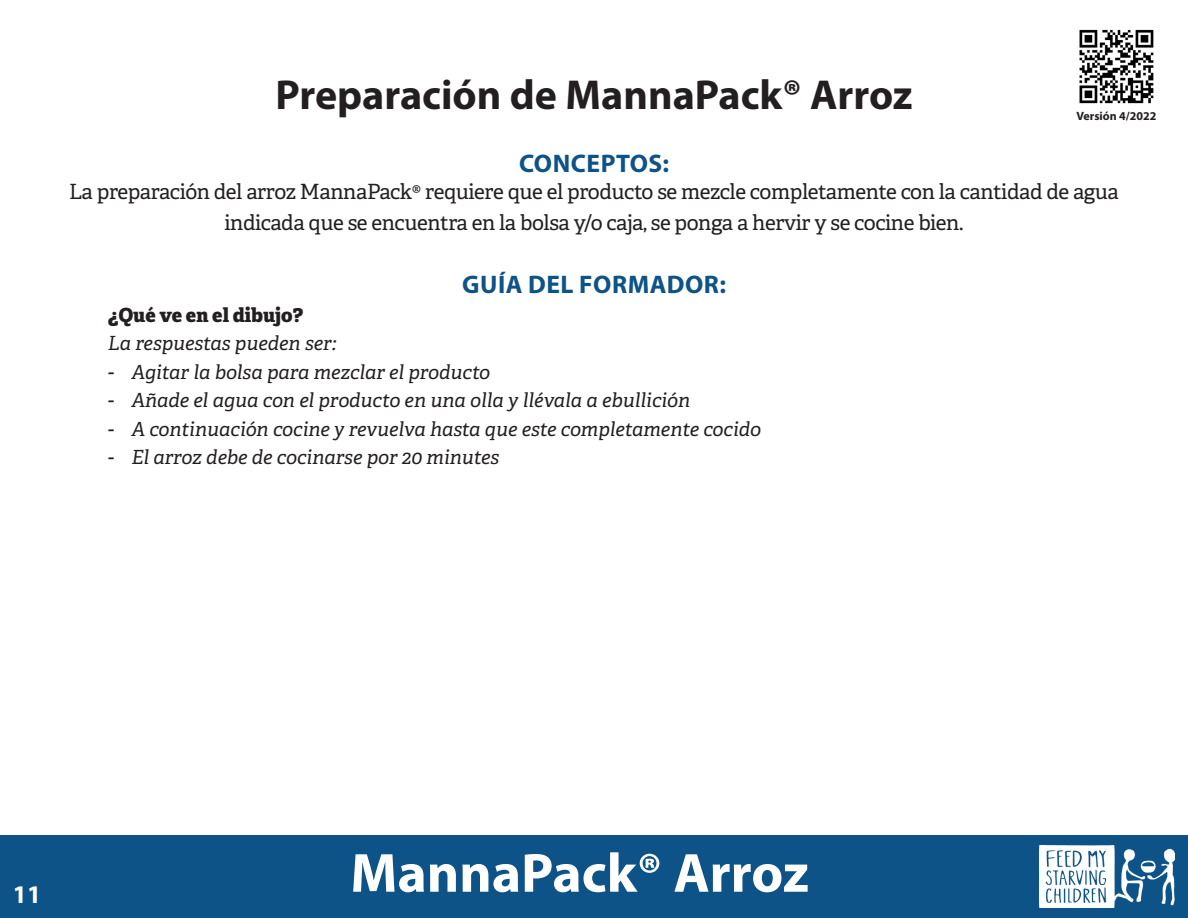
<style>
.page{position:relative;width:1188px;height:918px;background:#fff}
.page>*{position:absolute;margin:0;border:0;box-sizing:border-box;transform-origin:0 0}
.t1{font:700 55.5px "Myriad Pro";color:#fff}
.t2{font:700 42px "Myriad Pro";color:#231f20}
.t3{font:700 25.5px "Myriad Pro";letter-spacing:.02em;color:#0d5387}
.t4{font:700 25.5px "Myriad Pro";color:#fff}
.t5{font:21px/31.5px "Adelle";letter-spacing:-.02em;color:#231f20;text-align:center}
.t6{font:italic 19.5px "Adelle";color:#231f20}
.t7{font:800 19.5px "Adelle";color:#231f20}
.t8{font:700 12px "Myriad Pro";color:#231f20}
</style>
<div class="page">
<div style="left:0;top:835px;width:1188px;height:83px;background:#0d5387"></div>
<img style="left:1040px;top:846px;width:134px;height:62px">
<img style="left:1079px;top:29px;width:75px;height:75px">
<p class="t2" style="left:275px;top:67px;width:639px">Preparación de MannaPack® Arroz</p>
<p class="t3" style="left:519px;top:147px;width:152px">CONCEPTOS:</p>
<p class="t5" style="left:69px;top:176px;width:1051px">La preparación del arroz MannaPack® requiere que el producto se mezcle completamente con la cantidad de agua indicada que se encuentra en la bolsa y/o caja, se ponga a hervir y se cocine bien.</p>
<p class="t3" style="left:462px;top:268px;width:265px">GUÍA DEL FORMADOR:</p>
<p class="t7" style="left:108px;top:302px;width:197px">¿Qué ve en el dibujo?</p>
<p class="t6" style="left:108px;top:331px;width:230px">La respuestas pueden ser:</p>
<p class="t6" style="left:108px;top:360px;width:384px">- Agitar la bolsa para mezclar el producto</p>
<p class="t6" style="left:108px;top:388px;width:584px">- Añade el agua con el producto en una olla y llévala a ebullición</p>
<p class="t6" style="left:108px;top:417px;width:655px">- A continuación cocine y revuelva hasta que este completamente cocido</p>
<p class="t6" style="left:108px;top:445px;width:393px">- El arroz debe de cocinarse por 20 minutes</p>
<p class="t8" style="left:1076px;top:108px;width:82px">Versión 4/2022</p>
<p class="t4" style="left:13px;top:878px;width:30px">11</p>
<p class="t1" style="left:350px;top:837px;width:460px">MannaPack® Arroz</p>
</div>
